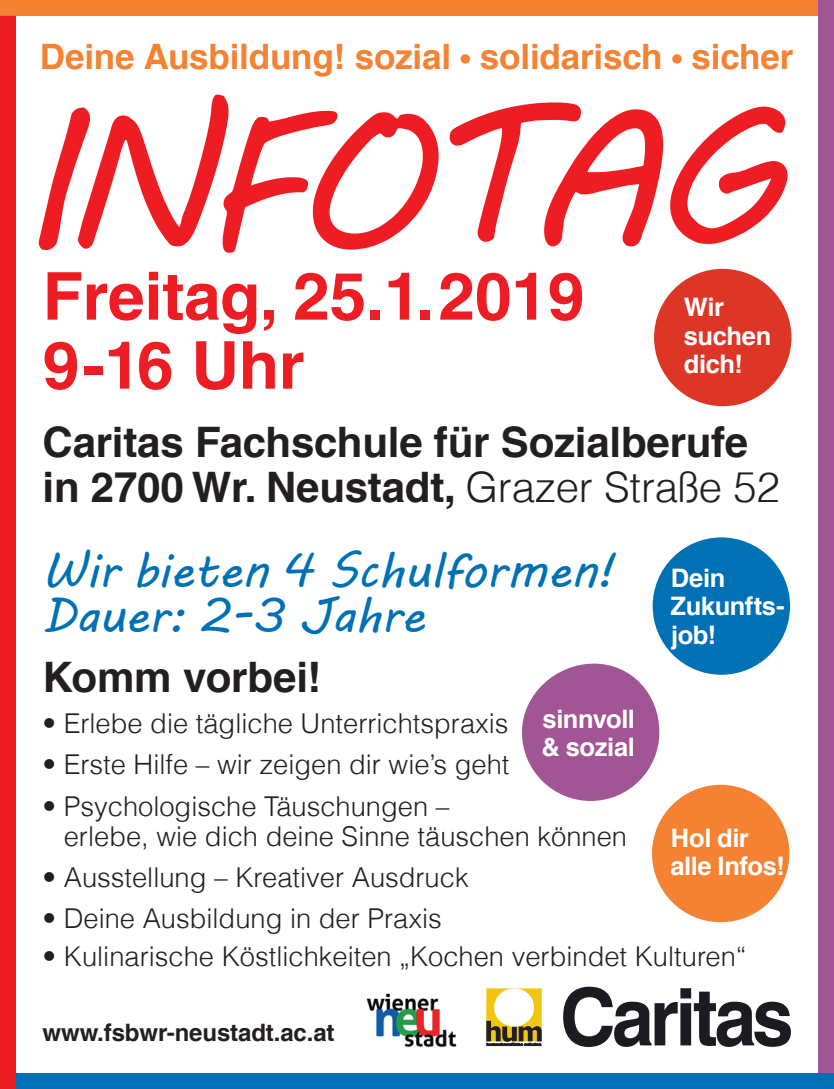
<style>
.page{position:relative;width:834px;height:1089px;background:#fff}
.page>*{position:absolute;margin:0;border:0;box-sizing:border-box;transform-origin:0 0}
.t1{font:193.2px "MV Boli";letter-spacing:-.07em;color:#ee1d23}
.t2{font:700 66px/69px "Helvetica LT Com";letter-spacing:-.005em;color:#ee1d23}
.t3{font:48px/45px "MV Boli";letter-spacing:-.005em;color:#0071b4}
.t4{font:700 42px/45px "Helvetica LT Com";letter-spacing:-.005em;color:#231f20}
.t5{font:700 35.1px "Helvetica LT Com";letter-spacing:-.005em;color:#f48232}
.t6{font:300 27.3px/30.9px "Helvetica LT Com";color:#231f20}
.t7{font:700 25.5px/28.2px "Helvetica LT Com";letter-spacing:-.015em;color:#fff}
.t8{font:700 24px "Helvetica LT Com";letter-spacing:-.005em;color:#231f20}
.s1{font-size:28.5px}
.s2{font-weight:300}
</style>
<div class="page">
<div style="left:652px;top:537px;width:137px;height:137px;background:#0071b4;border-radius:50%"></div>
<div style="left:652px;top:784px;width:137px;height:138px;background:#f48232;border-radius:50%"></div>
<div style="left:522px;top:663px;width:137px;height:138px;background:#a25595;border-radius:50%"></div>
<div style="left:654px;top:269px;width:137px;height:137px;background:#dd3626;border-radius:50%"></div>
<svg style="left:563px;top:986px;width:227px;height:61px"></svg>
<div style="left:486px;top:988px;width:55px;height:53px;background:#f1c613"></div>
<div style="left:494px;top:988px;width:40px;height:38px;background:#fff;border-radius:50%"></div>
<svg style="left:486px;top:1020px;width:55px;height:25px"></svg>
<img style="left:366px;top:993px;width:91px;height:55px">
<div style="left:0;top:0;width:833px;height:16px;background:#f48232"></div>
<div style="left:817px;top:0;width:16px;height:1089px;background:#a25595"></div>
<div style="left:0;top:1073px;width:833px;height:16px;background:#0071b4"></div>
<div style="left:0;top:16px;width:16px;height:1073px;background:#ee1d23"></div>
<p class="t5" style="left:40px;top:35px;width:754px">Deine Ausbildung! sozial <span class="s1">•</span> solidarisch <span class="s1">•</span> sicher</p>
<h1 class="t1" style="left:18px;top:47px;width:762px">INFOTAG</h1>
<h2 class="t2" style="left:43px;top:262px;width:543px">Freitag, 25.1.2019<br>9-16 Uhr</h2>
<h3 class="t4" style="left:43px;top:420px;width:738px">Caritas Fachschule für Sozialberufe in 2700 Wr. Neustadt, <span class="s2">Grazer Straße 52</span></h3>
<p class="t7" style="left:683px;top:293px;width:89px">Wir suchen dich!</p>
<h3 class="t3" style="left:43px;top:547px;width:573px">Wir bieten 4 Schulformen!<br>Dauer: 2-3 Jahre</h3>
<h3 class="t4" style="left:43px;top:655px;width:280px">Komm vorbei!</h3>
<p class="t6" style="left:43px;top:708px;width:467px">• Erlebe die tägliche Unterrichtspraxis</p>
<p class="t6" style="left:43px;top:749px;width:468px">• Erste Hilfe – wir zeigen dir wie’s geht</p>
<p class="t6" style="left:64px;top:790px;width:564px;text-indent:-21px">• Psychologische Täuschungen –<br>erlebe, wie dich deine Sinne täuschen können</p>
<p class="t6" style="left:43px;top:862px;width:427px">• Ausstellung – Kreativer Ausdruck</p>
<p class="t6" style="left:43px;top:903px;width:400px">• Deine Ausbildung in der Praxis</p>
<p class="t6" style="left:43px;top:940px;width:705px">• Kulinarische Köstlichkeiten „Kochen verbindet Kulturen“</p>
<p class="t7" style="left:670px;top:564px;width:116px">Dein<br>Zukunfts&shy;job!</p>
<p class="t7" style="left:541px;top:704px;width:95px">sinnvoll &amp; sozial</p>
<p class="t7" style="left:670px;top:823px;width:116px">Hol dir alle Infos!</p>
<p class="t8" style="left:43px;top:1017px;width:293px">www.fsbwr-neustadt.ac.at</p>
</div>
